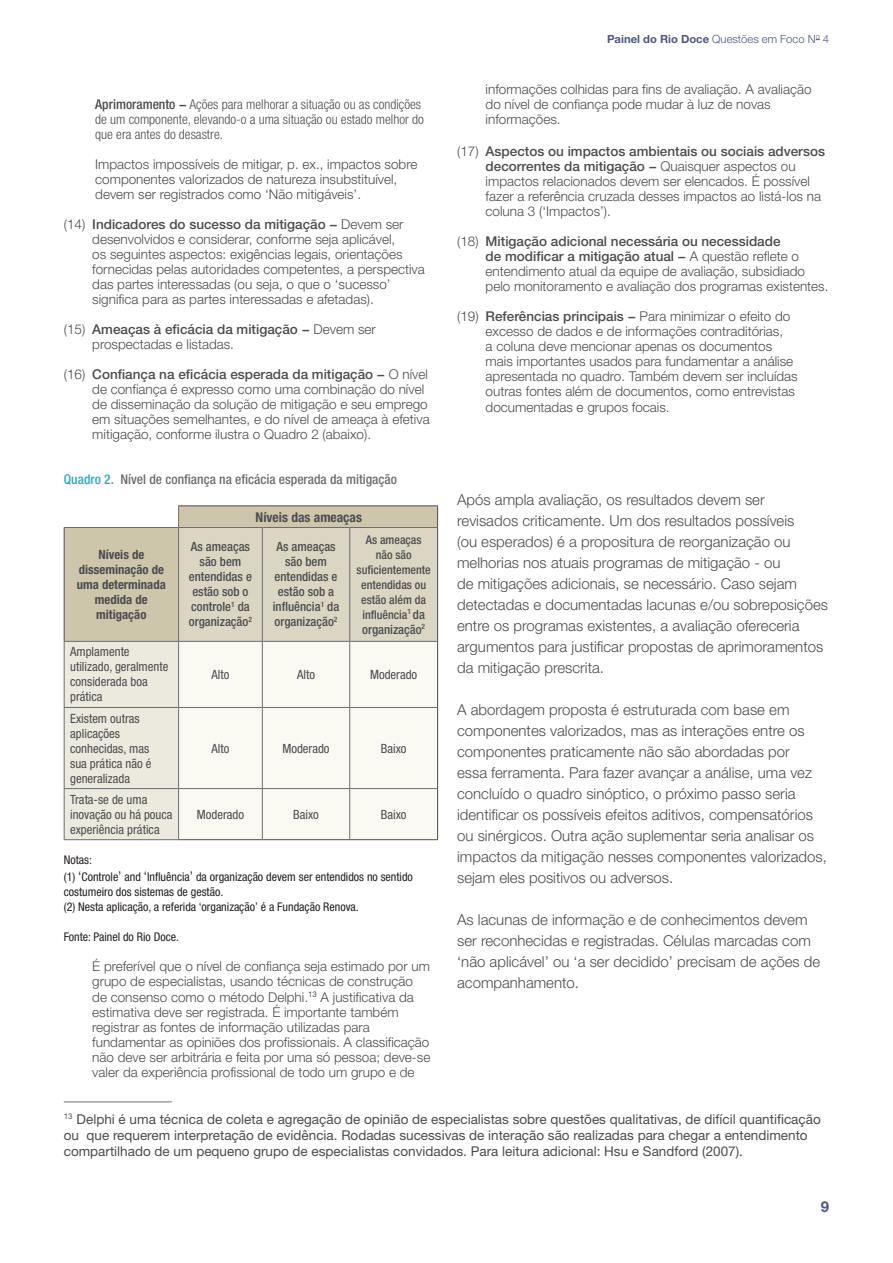
<style>
.page{position:relative;width:893px;height:1263px;background:#fff}
.page>*{position:absolute;margin:0;border:0;box-sizing:border-box;transform-origin:0 0}
.t1{font:300 15px/21px "Helvetica Neue LT Std";color:#4b4c4d}
.t2{font:700 15px "Helvetica Neue LT Std";color:#4c5781}
.t3{font:300 13.5px/15px "Helvetica Neue LT Std";color:#4b4c4d}
.t4{font:13.5px/16.2px "Helvetica Neue LT Std";color:#4b4c4d}
.t5{font:300 condensed 13.5px/15px "Helvetica Neue LT Std";color:#4b4c4d}
.t6{font:500 condensed 13.5px "Helvetica Neue LT Std";color:#6c6d70}
.t7{font:700 condensed 13.5px "Helvetica Neue LT Std";color:#4b4c4d}
.t8{font:condensed 12.75px/15px "Helvetica Neue LT Std";color:#4b4c4d}
.t9{font:500 condensed 12.75px/15px "Helvetica Neue LT Std";color:#4b4c4d;text-align:center}
.t10{font:700 condensed 12.75px/15px "Helvetica Neue LT Std";color:#4b4c4d;text-align:center}
.t11{font:condensed 12px/16.5px "Helvetica Neue LT Std";color:#231f20}
.t12{font:500 condensed 12px/15px "Helvetica Neue LT Std";color:#4b4c4d;text-align:center}
.t13{font:300 11.25px "Helvetica Neue LT Std";color:#4c5781}
.s1{font-weight:700}
.s2{font-weight:500}
.s3{font-weight:500;font-stretch:normal}
.s4{color:#32a7c9}
.s5{font-size:12.75px}
.s6{font-size:13.5px}
</style>
<div class="page">
<hr style="left:178px;top:505px;width:84px;height:1px;background:#4b4c4d">
<hr style="left:262px;top:505px;width:88px;height:1px;background:#4b4c4d">
<hr style="left:350px;top:505px;width:88px;height:1px;background:#4b4c4d">
<svg style="left:64px;top:506px;width:374px;height:334px"></svg>
<hr style="left:179px;top:527px;width:83px;height:1px;background:#6c6d70">
<hr style="left:262px;top:527px;width:88px;height:1px;background:#6c6d70">
<hr style="left:350px;top:527px;width:87px;height:1px;background:#6c6d70">
<hr style="left:64px;top:641px;width:115px;height:1px;background:#6c6d70">
<hr style="left:64px;top:642px;width:1px;height:65px;background:#6c6d70">
<hr style="left:178px;top:642px;width:1px;height:65px;background:#6c6d70">
<hr style="left:64px;top:707px;width:115px;height:1px;background:#6c6d70">
<hr style="left:64px;top:708px;width:1px;height:80px;background:#6c6d70">
<hr style="left:178px;top:708px;width:1px;height:80px;background:#6c6d70">
<hr style="left:64px;top:788px;width:115px;height:1px;background:#6c6d70">
<hr style="left:64px;top:789px;width:1px;height:50px;background:#6c6d70">
<hr style="left:178px;top:789px;width:1px;height:50px;background:#6c6d70">
<hr style="left:64px;top:839px;width:115px;height:1px;background:#6c6d70">
<hr style="left:64px;top:1101px;width:108px;height:1px;background:#6c6d70">
<p class="t13" style="left:607px;top:32px;width:224px"><span class="s1">Painel do Rio Doce</span> Questões em Foco N<sup>o</sup> 4</p>
<p class="t3" style="left:486px;top:82px;width:327px">informações colhidas para fins de avaliação. A avaliação do nível de confiança pode mudar à luz de novas informações.</p>
<p class="t3" style="left:486px;top:143px;width:341px;text-indent:-28px">(17) <span class="s2">Aspectos ou impactos ambientais ou sociais adversos decorrentes da mitigação −</span> Quaisquer aspectos ou impactos relacionados devem ser elencados. É possível fazer a referência cruzada desses impactos ao listá-los na coluna 3 (‘Impactos’).</p>
<p class="t3" style="left:486px;top:233px;width:344px;text-indent:-28px">(18) <span class="s2">Mitigação adicional necessária ou necessidade<br>de modificar a mitigação atual −</span> A questão reflete o entendimento atual da equipe de avaliação, subsidiado pelo monitoramento e avaliação dos programas existentes.</p>
<p class="t3" style="left:486px;top:308px;width:314px;text-indent:-28px">(19) <span class="s2">Referências principais −</span> Para minimizar o efeito do excesso de dados e de informações contraditórias,<br>a coluna deve mencionar apenas os documentos mais importantes usados para fundamentar a análise apresentada no quadro. Também devem ser incluídas outras fontes além de documentos, como entrevistas</p>
<p class="t3" style="left:486px;top:400px;width:186px">documentadas e grupos focais.</p>
<p class="t5" style="left:95px;top:97px;width:330px"><span class="s2">Aprimoramento</span> <span class="s3">−</span> Ações para melhorar a situação ou as condições de um componente, elevando-o a uma situação ou estado melhor do que era antes do desastre.</p>
<p class="t3" style="left:95px;top:157px;width:324px">Impactos impossíveis de mitigar, p. ex., impactos sobre componentes valorizados de natureza insubstituível, devem ser registrados como ‘Não mitigáveis’.</p>
<p class="t3" style="left:92px;top:217px;width:334px;text-indent:-28px">(14) <span class="s2">Indicadores do sucesso da mitigação −</span> Devem ser desenvolvidos e considerar, conforme seja aplicável,<br>os seguintes aspectos: exigências legais, orientações fornecidas pelas autoridades competentes, a perspectiva das partes interessadas (ou seja, o que o ‘sucesso’ significa para as partes interessadas e afetadas).</p>
<p class="t3" style="left:92px;top:322px;width:285px;text-indent:-28px">(15) <span class="s2">Ameaças à eficácia da mitigação −</span> Devem ser prospectadas e listadas.</p>
<p class="t3" style="left:92px;top:367px;width:339px;text-indent:-28px">(16) <span class="s2">Confiança na eficácia esperada da mitigação −</span> O nível de confiança é expresso como uma combinação do nível de disseminação da solução de mitigação e seu emprego em situações semelhantes, e do nível de ameaça à efetiva mitigação, conforme ilustra o Quadro 2 (abaixo).</p>
<p class="t6" style="left:64px;top:472px;width:335px"><span class="s4">Quadro 2.</span> Nível de confiança na eficácia esperada da mitigação</p>
<p class="t7" style="left:256px;top:508px;width:108px">Níveis das ameaças</p>
<p class="t10" style="left:77px;top:547px;width:91px">Níveis de disseminação de uma determinada medida de mitigação</p>
<p class="t9" style="left:189px;top:539px;width:65px">As ameaças são bem entendidas e estão sob o controle<sup>1</sup> da organização<sup>2</sup></p>
<p class="t9" style="left:273px;top:539px;width:68px">As ameaças são bem entendidas e estão sob a influência<sup>1</sup> da organização<sup>2</sup></p>
<p class="t12" style="left:357px;top:532px;width:76px">As ameaças não são suficientemente entendidas ou estão além da influência<sup>1</sup> <span class="s5">da</span></p>
<p class="t1" style="left:457px;top:489px;width:372px">Após ampla avaliação, os resultados devem ser revisados criticamente. Um dos resultados possíveis<br>(ou esperados) é a propositura de reorganização ou melhorias nos atuais programas de mitigação - ou<br>de mitigações adicionais, se necessário. Caso sejam detectadas e documentadas lacunas e/ou sobreposições entre os programas existentes, a avaliação ofereceria argumentos para justificar propostas de aprimoramentos da mitigação prescrita.</p>
<p class="t1" style="left:457px;top:699px;width:371px">A abordagem proposta é estruturada com base em componentes valorizados, mas as interações entre os componentes praticamente não são abordadas por<br>essa ferramenta. Para fazer avançar a análise, uma vez concluído o quadro sinóptico, o próximo passo seria identificar os possíveis efeitos aditivos, compensatórios ou sinérgicos. Outra ação suplementar seria analisar os impactos da mitigação nesses componentes valorizados, sejam eles positivos ou adversos.</p>
<p class="t1" style="left:457px;top:909px;width:365px">As lacunas de informação e de conhecimentos devem ser reconhecidas e registradas. Células marcadas com ‘não aplicável’ ou ‘a ser decidido’ precisam de ações de acompanhamento.</p>
<p class="t9" style="left:362px;top:621px;width:64px">organização<sup>2</sup></p>
<p class="t8" style="left:70px;top:644px;width:100px">Amplamente utilizado, geralmente considerada boa prática</p>
<p class="t8" style="left:211px;top:667px;width:19px">Alto</p>
<p class="t8" style="left:297px;top:667px;width:19px">Alto</p>
<p class="t8" style="left:370px;top:667px;width:49px">Moderado</p>
<p class="t8" style="left:70px;top:710px;width:83px">Existem outras aplicações conhecidas, mas sua prática não é generalizada</p>
<p class="t8" style="left:211px;top:740px;width:19px">Alto</p>
<p class="t8" style="left:282px;top:740px;width:49px">Moderado</p>
<p class="t8" style="left:381px;top:740px;width:27px">Baixo</p>
<p class="t8" style="left:70px;top:791px;width:104px">Trata-se de uma inovação ou há pouca experiência prática</p>
<p class="t8" style="left:197px;top:806px;width:49px">Moderado</p>
<p class="t8" style="left:293px;top:806px;width:27px">Baixo</p>
<p class="t8" style="left:381px;top:806px;width:27px">Baixo</p>
<p class="t11" style="left:64px;top:851px;width:351px">Notas:<br>(1) <span class="s6">‘</span>Controle<span class="s6">’</span> and <span class="s6">‘</span>Influência<span class="s6">’</span> da organização devem ser entendidos no sentido</p>
<p class="t11" style="left:64px;top:884px;width:296px;line-height:15px">costumeiro dos sistemas de gestão.<br>(2) Nesta aplicação, a referida ‘organização’ é a Fundação Renova.</p>
<p class="t11" style="left:64px;top:928px;width:117px">Fonte: Painel do Rio Doce.</p>
<p class="t3" style="left:92px;top:958px;width:340px">É preferível que o nível de confiança seja estimado por um grupo de especialistas, usando técnicas de construção de consenso como o método Delphi.<sup>13</sup> A justificativa da estimativa deve ser registrada. É importante também registrar as fontes de informação utilizadas para fundamentar as opiniões dos profissionais. A classificação não deve ser arbitrária e feita por uma só pessoa; deve-se valer da experiência profissional de todo um grupo e de</p>
<p class="t4" style="left:64px;top:1110px;width:758px"><sup>13</sup> Delphi é uma técnica de coleta e agregação de opinião de especialistas sobre questões qualitativas, de difícil quantificação ou que requerem interpretação de evidência. Rodadas sucessivas de interação são realizadas para chegar a entendimento compartilhado de um pequeno grupo de especialistas convidados. Para leitura adicional: Hsu e Sandford (2007).</p>
<p class="t2" style="left:821px;top:1197px;width:10px">9</p>
</div>
